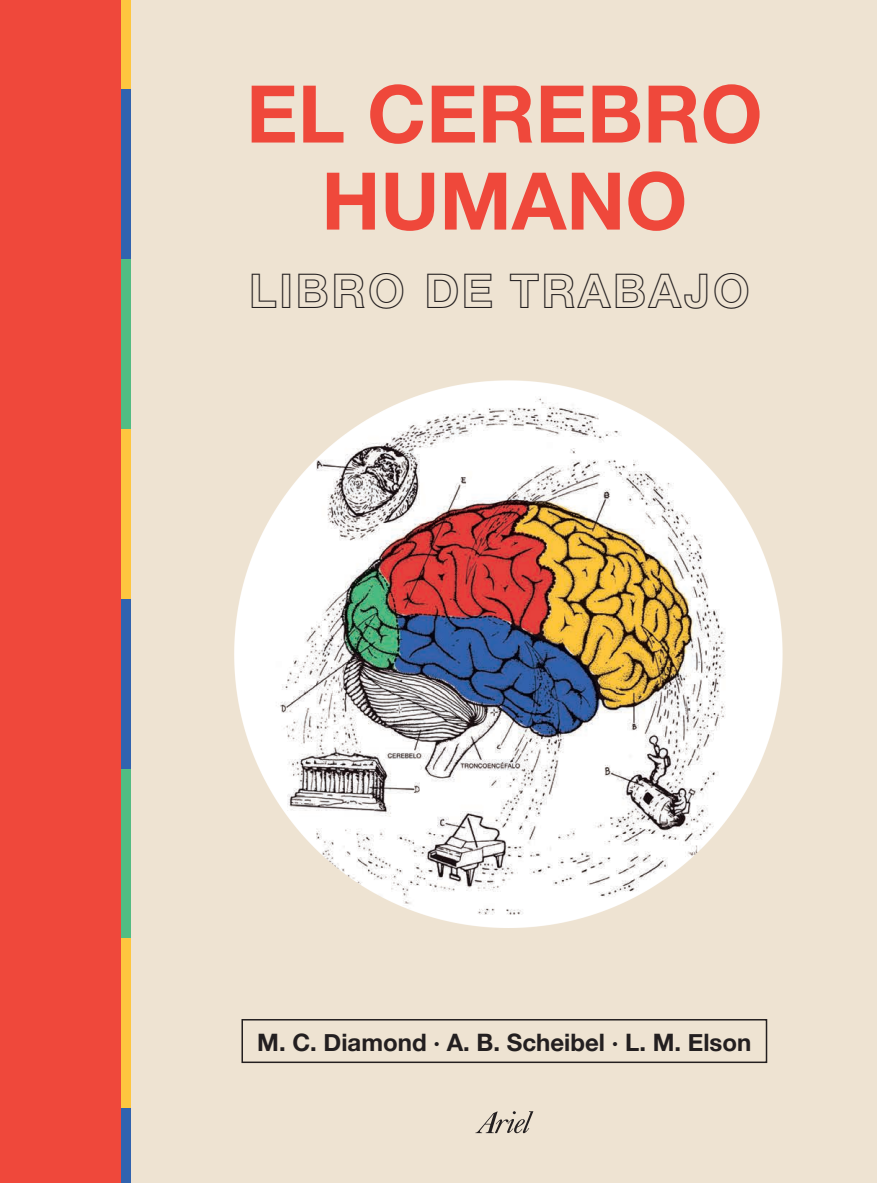
<style>
.page{position:relative;width:877px;height:1183px;background:#fff}
.page>*{position:absolute;margin:0;border:0;box-sizing:border-box;transform-origin:0 0}
.t1{font:700 79.65px/87px "Helvetica Neue";color:#ef483b;text-align:center}
.t2{font:48px "Helvetica Neue Bold Outline";letter-spacing:.04em;color:#231f20}
.t3{font:700 24px "Helvetica Neue";color:#231f20}
</style>
<div class="page">
<img style="left:130px;top:1px;width:746px;height:1182px">
<div style="left:0;top:0;width:121px;height:1183px;background:#ef483b"></div>
<div style="left:121px;top:0;width:9px;height:89px;background:#fec63f"></div>
<div style="left:121px;top:89px;width:9px;height:170px;background:#3163af"></div>
<div style="left:121px;top:259px;width:9px;height:170px;background:#51bd83"></div>
<div style="left:121px;top:429px;width:9px;height:169px;background:#fec63f"></div>
<div style="left:121px;top:598px;width:9px;height:170px;background:#3163af"></div>
<div style="left:121px;top:768px;width:9px;height:170px;background:#51bd83"></div>
<div style="left:121px;top:938px;width:9px;height:170px;background:#fec63f"></div>
<div style="left:121px;top:1108px;width:9px;height:75px;background:#3163af"></div>
<svg style="left:475px;top:1111px;width:58px;height:22px"></svg>
<div style="left:241px;top:1019px;width:526px;height:44px;border:2px solid #231f20"></div>
<h1 class="t1" style="left:246px;top:73px;width:518px">EL CEREBRO<br>HUMANO</h1>
<h2 class="t2" style="left:249px;top:260px;width:502px">LIBRO DE TRABAJO</h2>
<p class="t3" style="left:257px;top:1023px;width:495px">M. C. Diamond · A. B. Scheibel · L. M. Elson</p>
</div>
